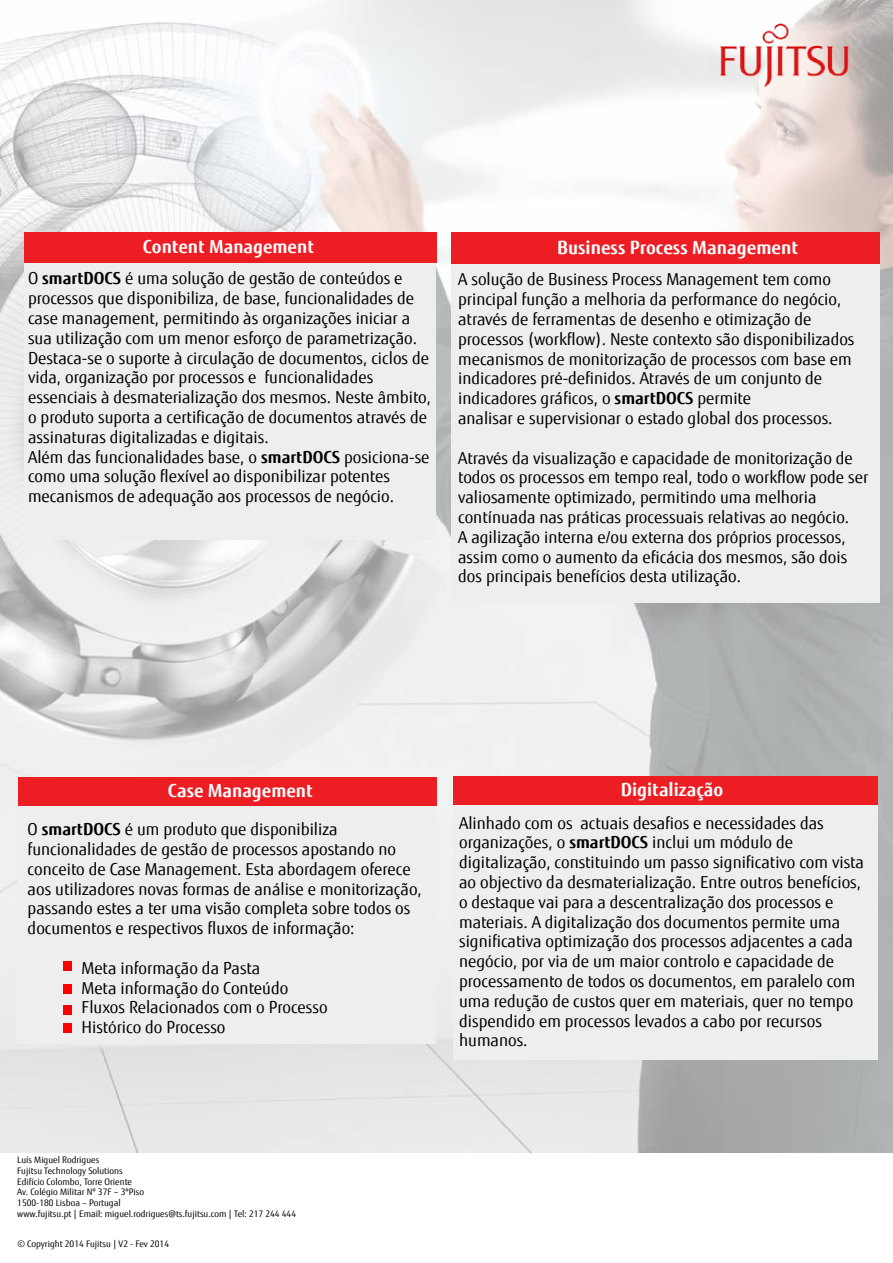
<style>
.page{position:relative;width:893px;height:1263px;background:#fff}
.page>*{position:absolute;margin:0;border:0;box-sizing:border-box;transform-origin:0 0}
.t1{font:700 18.15px "Fujitsu Sans";color:#fff}
.t2{font:700 18px "Fujitsu Sans";color:#fff}
.t3{font:16.5px/19.8px "Fujitsu Sans";color:#000}
.t4{font:9px/10.8px "Fujitsu Sans";color:#000}
.s1{font-weight:700}
</style>
<div class="page">
<img style="left:0;top:0;width:893px;height:1152px">
<div style="left:25px;top:263px;width:411px;height:277px;background:#eee"></div>
<div style="left:453px;top:805px;width:424px;height:255px;background:#eee"></div>
<div style="left:453px;top:776px;width:424px;height:29px;background:#ed1d24"></div>
<div style="left:17px;top:806px;width:419px;height:237px;background:#eee"></div>
<div style="left:18px;top:777px;width:418px;height:29px;background:#ed1d24"></div>
<div style="left:452px;top:263px;width:428px;height:340px;background:#eee"></div>
<div style="left:451px;top:233px;width:429px;height:31px;background:#ed1d24"></div>
<div style="left:24px;top:232px;width:412px;height:31px;background:#ed1d24"></div>
<img style="left:716px;top:16px;width:135px;height:74px">
<div style="left:64px;top:962px;width:8px;height:9px;background:#f00"></div>
<div style="left:64px;top:984px;width:8px;height:9px;background:#f00"></div>
<div style="left:64px;top:1005px;width:8px;height:9px;background:#f00"></div>
<div style="left:64px;top:1023px;width:8px;height:9px;background:#f00"></div>
<p class="t2" style="left:143px;top:236px;width:173px">Content Management</p>
<p class="t1" style="left:557px;top:236px;width:243px">Business Process Management</p>
<p class="t3" style="left:28px;top:269px;width:405px">O <span class="s1">smartDOCS</span> é uma solução de gestão de conteúdos e processos que disponibiliza, de base, funcionalidades de case management, permitindo às organizações iniciar a sua utilização com um menor esforço de parametrização.<br>Destaca-se o suporte à circulação de documentos, ciclos de vida, organização por processos e funcionalidades essenciais à desmaterialização dos mesmos. Neste âmbito, o produto suporta a certificação de documentos através de assinaturas digitalizadas e digitais.<br>Além das funcionalidades base, o <span class="s1">smartDOCS</span> posiciona-se como uma solução flexível ao disponibilizar potentes mecanismos de adequação aos processos de negócio.</p>
<p class="t3" style="left:458px;top:270px;width:398px">A solução de Business Process Management tem como principal função a melhoria da performance do negócio, através de ferramentas de desenho e otimização de processos (workflow). Neste contexto são disponibilizados mecanismos de monitorização de processos com base em indicadores pré-definidos. Através de um conjunto de indicadores gráficos, o <span class="s1">smartDOCS</span> permite<br>analisar e supervisionar o estado global dos processos.</p>
<p class="t3" style="left:458px;top:448px;width:412px">Através da visualização e capacidade de monitorização de todos os processos em tempo real, todo o workflow pode ser valiosamente optimizado, permitindo uma melhoria contínuada nas práticas processuais relativas ao negócio.<br>A agilização interna e/ou externa dos próprios processos, assim como o aumento da eficácia dos mesmos, são dois dos principais benefícios desta utilização.</p>
<p class="t2" style="left:168px;top:779px;width:146px">Case Management</p>
<p class="t3" style="left:28px;top:819px;width:396px">O <span class="s1">smartDOCS</span> é um produto que disponibiliza funcionalidades de gestão de processos apostando no conceito de Case Management. Esta abordagem oferece aos utilizadores novas formas de análise e monitorização, passando estes a ter uma visão completa sobre todos os documentos e respectivos fluxos de informação:</p>
<p class="t3" style="left:82px;top:958px;width:248px">Meta informação da Pasta<br>Meta informação do Conteúdo<br>Fluxos Relacionados com o Processo<br>Histórico do Processo</p>
<p class="t2" style="left:621px;top:778px;width:104px">Digitalização</p>
<p class="t3" style="left:459px;top:813px;width:406px">Alinhado com os actuais desafios e necessidades das organizações, o <span class="s1">smartDOCS</span> inclui um módulo de digitalização, constituindo um passo significativo com vista ao objectivo da desmaterialização. Entre outros benefícios, o destaque vai para a descentralização dos processos e materiais. A digitalização dos documentos permite uma significativa optimização dos processos adjacentes a cada negócio, por via de um maior controlo e capacidade de processamento de todos os documentos, em paralelo com uma redução de custos quer em materiais, quer no tempo dispendido em processos levados a cabo por recursos humanos.</p>
<p class="t4" style="left:17px;top:1154px;width:280px">Luís Miguel Rodrigues<br>Fujitsu Technology Solutions<br>Edifício Colombo, Torre Oriente<br>Av. Colégio Militar Nº 37F – 3ºPiso<br>1500-180 Lisboa – Portugal<br>www.fujitsu.pt | Email: miguel.rodrigues@ts.fujitsu.com | Tel: 217 244 444</p>
<p class="t4" style="left:17px;top:1238px;width:153px">© Copyright 2014 Fujitsu | V2 - Fev 2014</p>
</div>
